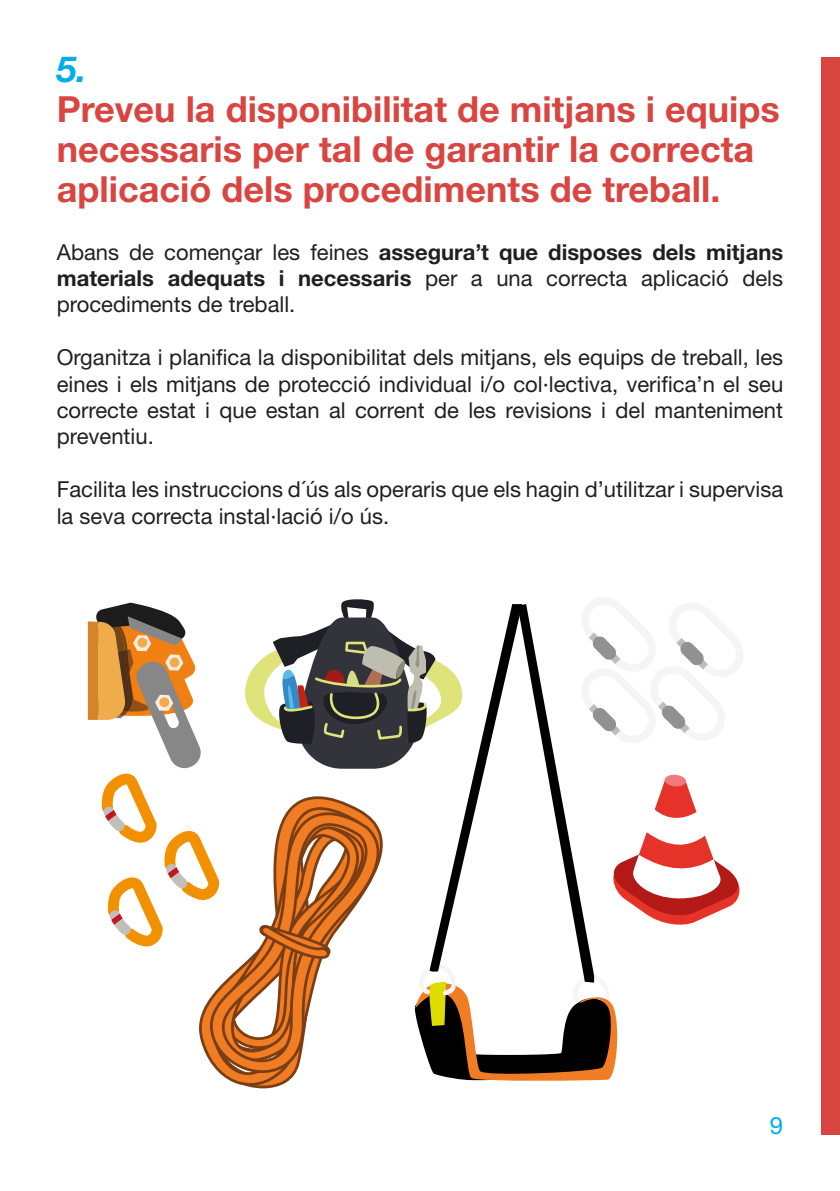
<style>
.page{position:relative;width:840px;height:1191px;background:#fff}
.page>*{position:absolute;margin:0;border:0;box-sizing:border-box;transform-origin:0 0}
.t1{font:700 36px/40px "Helvetica Neue LT";color:#d94540}
.t2{font:24px "Helvetica Neue LT";color:#00aeef}
.t3{font:22px/26.4px "Helvetica Neue LT";color:#231f20;text-align:justify}
.s1{font-style:italic;color:#00aeef}
.s2{font-weight:700}
</style>
<div class="page">
<div style="left:820px;top:57px;width:19px;height:1077px;background:#d94540"></div>
<div style="left:88px;top:621px;width:10px;height:99px;background:#d48529"></div>
<svg style="left:96px;top:599px;width:644px;height:483px"></svg>
<h4 class="t1" style="left:57px;top:48px;width:724px"><span class="s1">5.<br></span>Preveu la disponibilitat de mitjans i equips necessaris per tal de garantir la correcta aplicació dels procediments de treball.</h4>
<p class="t3" style="left:57px;top:238px;width:727px">Abans de començar les feines <span class="s2">assegura’t que disposes dels mitjans materials adequats i necessaris</span> per a una correcta aplicació dels procediments de treball.</p>
<p class="t3" style="left:57px;top:344px;width:727px">Organitza i planifica la disponibilitat dels mitjans, els equips de treball, les eines i els mitjans de protecció individual i/o col·lectiva, verifica’n el seu correcte estat i que estan al corrent de les revisions i del manteniment preventiu.</p>
<p class="t3" style="left:57px;top:476px;width:727px">Facilita les instruccions d´ús als operaris que els hagin d’utilitzar i supervisa la seva correcta instal·lació i/o ús.</p>
<p class="t2" style="left:769px;top:1111px;width:15px">9</p>
</div>
